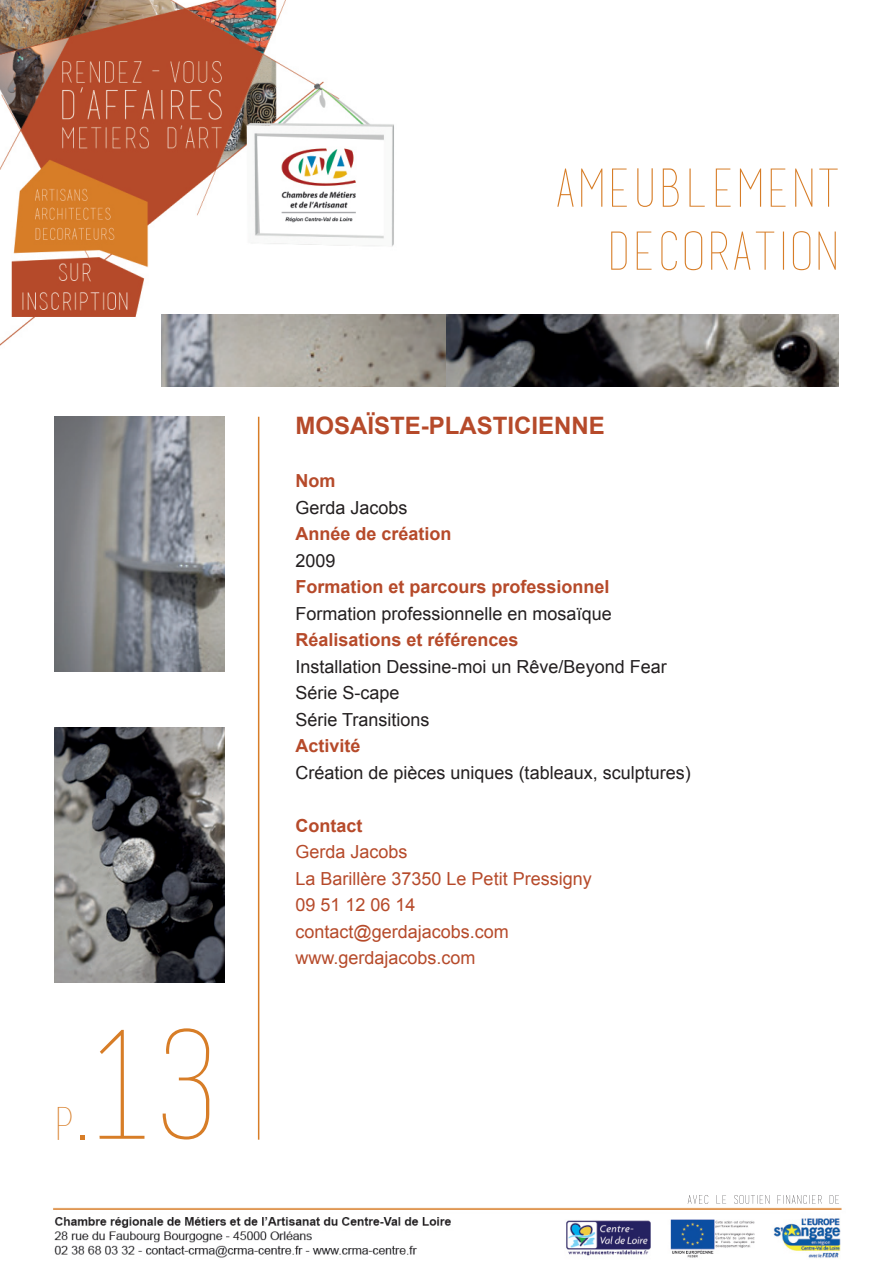
<style>
.page{position:relative;width:893px;height:1263px;background:#fff}
.page>*{position:absolute;margin:0;border:0;box-sizing:border-box;transform-origin:0 0}
.t1{font:150px "basictitlefont";color:#d77d27}
.t2{font:52.5px/63px "basictitlefont";color:#d77d27;text-align:right}
.t3{font:45px "basictitlefont";color:#d77d27}
.t4{font:700 24px "Arial";color:#b64a2a}
.t5{font:18px/26.5px "Arial";color:#231f20}
.t6{font:18px/26.5px "Arial";color:#b64a2a}
.t7{font:700 18px "Arial";color:#b64a2a}
</style>
<div class="page">
<img style="left:0;top:0;width:842px;height:1258px">
<svg style="left:688px;top:1195px;width:151px;height:9px"></svg>
<hr style="left:258px;top:417px;width:1px;height:723px;background:#d77d27">
<img style="left:162px;top:315px;width:677px;height:72px">
<img style="left:54px;top:417px;width:170px;height:255px">
<img style="left:54px;top:727px;width:170px;height:255px">
<h3 class="t3" style="left:54px;top:1099px;width:23px">P</h3>
<h1 class="t1" style="left:75px;top:1003px;width:144px">.13</h1>
<h2 class="t2" style="left:555px;top:154px;width:287px">AMEUBLEMENT<br>DECORATION</h2>
<h3 class="t4" style="left:296px;top:410px;width:311px">MOSAÏSTE-PLASTICIENNE</h3>
<p class="t7" style="left:296px;top:469px;width:41px">Nom</p>
<p class="t5" style="left:296px;top:494px;width:114px">Gerda Jacobs</p>
<p class="t7" style="left:296px;top:522px;width:158px">Année de création</p>
<p class="t5" style="left:296px;top:547px;width:42px">2009</p>
<p class="t7" style="left:296px;top:575px;width:316px">Formation et parcours professionnel</p>
<p class="t5" style="left:296px;top:600px;width:318px">Formation professionnelle en mosaïque</p>
<p class="t7" style="left:296px;top:628px;width:225px">Réalisations et références</p>
<p class="t5" style="left:296px;top:653px;width:373px">Installation Dessine-moi un Rêve/Beyond Fear<br>Série S-cape<br>Série Transitions</p>
<p class="t7" style="left:296px;top:734px;width:67px">Activité</p>
<p class="t5" style="left:296px;top:759px;width:397px">Création de pièces uniques (tableaux, sculptures)</p>
<p class="t7" style="left:296px;top:813px;width:68px">Contact</p>
<p class="t6" style="left:296px;top:839px;width:298px">Gerda Jacobs<br>La Barillère 37350 Le Petit Pressigny<br>09 51 12 06 14 contact@gerdajacobs.com www.gerdajacobs.com</p>
</div>
